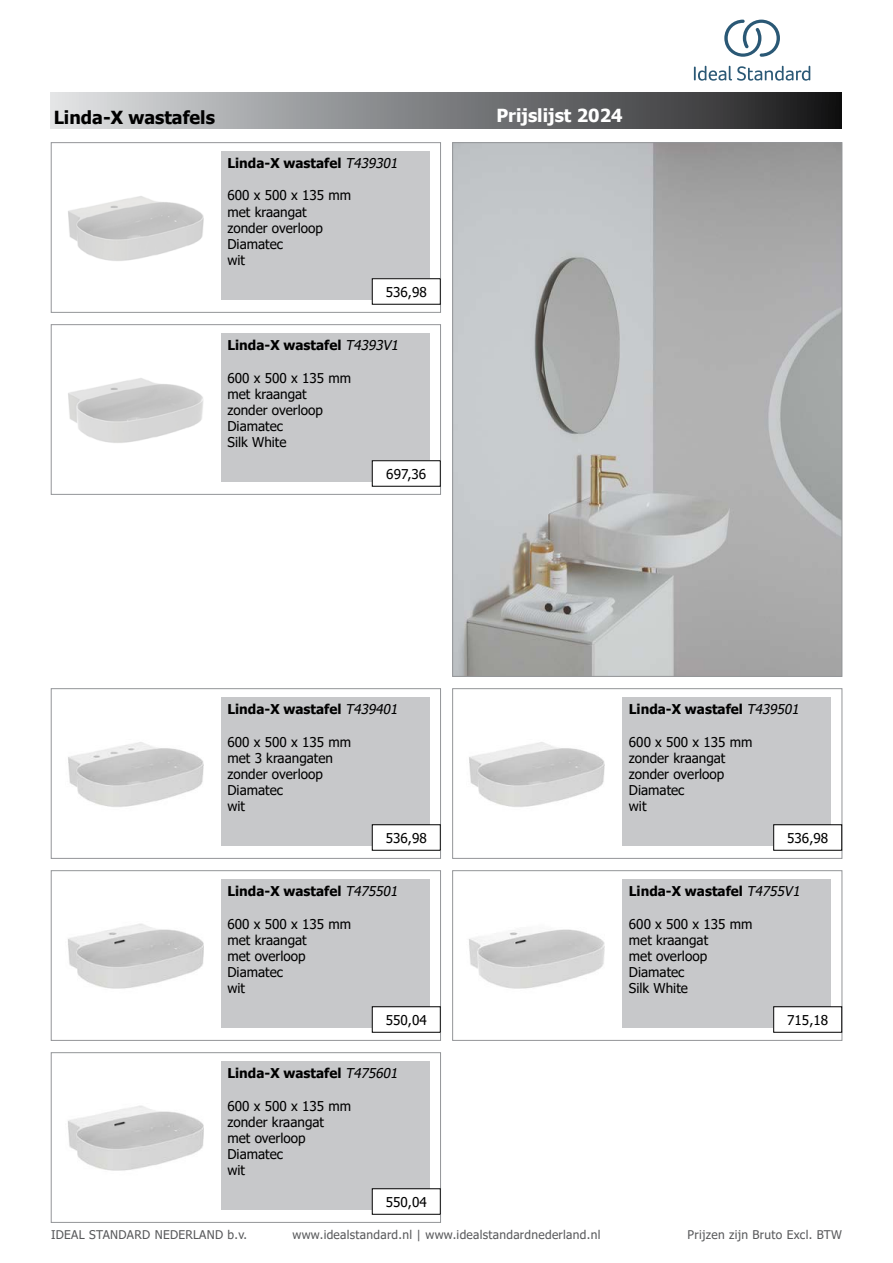
<style>
.page{position:relative;width:893px;height:1263px;background:#fff}
.page>*{position:absolute;margin:0;border:0;box-sizing:border-box;transform-origin:0 0}
.t1{font:700 18px "Tahoma";color:#000}
.t2{font:700 18px "Tahoma";color:#fff}
.t3{font:13.5px/16.2px "Tahoma";color:#000}
.t4{font:700 13.5px "Tahoma";color:#000}
.t5{font:12px "Tahoma";letter-spacing:.025em;color:#58595b}
.s1{font-weight:400;font-style:italic}
</style>
<div class="page">
<div style="left:51px;top:92px;width:791px;height:37px;background:linear-gradient(to right,#dee1e3,#1a1a1b)"></div>
<div style="left:51px;top:142px;width:390px;height:171px;border:1px solid #939598"></div>
<img style="left:68px;top:196px;width:136px;height:65px">
<div style="left:221px;top:151px;width:209px;height:149px;background:#c7c8ca"></div>
<div style="left:51px;top:324px;width:390px;height:171px;border:1px solid #939598"></div>
<img style="left:68px;top:378px;width:136px;height:65px">
<div style="left:221px;top:333px;width:209px;height:149px;background:#c7c8ca"></div>
<div style="left:51px;top:688px;width:390px;height:170px;border:1px solid #939598"></div>
<img style="left:68px;top:742px;width:136px;height:65px">
<div style="left:221px;top:697px;width:209px;height:149px;background:#c7c8ca"></div>
<div style="left:452px;top:688px;width:390px;height:170px;border:1px solid #939598"></div>
<img style="left:469px;top:742px;width:136px;height:65px">
<div style="left:622px;top:697px;width:209px;height:149px;background:#c7c8ca"></div>
<div style="left:51px;top:870px;width:390px;height:170px;border:1px solid #939598"></div>
<img style="left:68px;top:923px;width:136px;height:66px">
<div style="left:221px;top:879px;width:209px;height:149px;background:#c7c8ca"></div>
<div style="left:452px;top:870px;width:390px;height:170px;border:1px solid #939598"></div>
<img style="left:469px;top:929px;width:136px;height:60px">
<div style="left:622px;top:879px;width:209px;height:149px;background:#c7c8ca"></div>
<div style="left:51px;top:1052px;width:390px;height:170px;border:1px solid #939598"></div>
<img style="left:68px;top:1105px;width:136px;height:66px">
<div style="left:221px;top:1061px;width:209px;height:149px;background:#c7c8ca"></div>
<img style="left:454px;top:144px;width:386px;height:530px">
<div style="left:372px;top:279px;width:68px;height:25px;background:#fff"></div>
<div style="left:372px;top:461px;width:68px;height:25px;background:#fff"></div>
<div style="left:372px;top:460px;width:68px;height:26px;border:1px solid #000"></div>
<div style="left:372px;top:825px;width:68px;height:25px;background:#fff"></div>
<div style="left:372px;top:824px;width:68px;height:26px;border:1px solid #000"></div>
<div style="left:774px;top:825px;width:68px;height:25px;background:#fff"></div>
<div style="left:773px;top:824px;width:69px;height:26px;border:1px solid #000"></div>
<div style="left:372px;top:1007px;width:68px;height:25px;background:#fff"></div>
<div style="left:372px;top:1006px;width:68px;height:26px;border:1px solid #000"></div>
<div style="left:774px;top:1007px;width:68px;height:25px;background:#fff"></div>
<div style="left:773px;top:1006px;width:69px;height:26px;border:1px solid #000"></div>
<div style="left:372px;top:1189px;width:68px;height:25px;background:#fff"></div>
<div style="left:372px;top:1188px;width:68px;height:26px;border:1px solid #000"></div>
<svg style="left:694px;top:66px;width:116px;height:15px"></svg>
<svg style="left:724px;top:20px;width:56px;height:37px"></svg>
<h1 class="t1" style="left:54px;top:105px;width:163px">Linda-X wastafels</h1>
<p class="t4" style="left:227px;top:154px;width:175px">Linda-X wastafel <span class="s1">T439301</span></p>
<p class="t3" style="left:227px;top:188px;width:125px">600 x 500 x 135 mm met kraangat<br>zonder overloop<br>Diamatec<br>wit</p>
<p class="t3" style="left:386px;top:284px;width:42px">536,98</p>
<p class="t4" style="left:227px;top:336px;width:176px">Linda-X wastafel <span class="s1">T4393V1</span></p>
<p class="t3" style="left:227px;top:370px;width:125px">600 x 500 x 135 mm met kraangat<br>zonder overloop<br>Diamatec<br>Silk White</p>
<p class="t3" style="left:386px;top:466px;width:41px">697,36</p>
<h1 class="t2" style="left:496px;top:103px;width:128px">Prijslijst 2024</h1>
<p class="t4" style="left:227px;top:700px;width:175px">Linda-X wastafel <span class="s1">T439401</span></p>
<p class="t3" style="left:227px;top:734px;width:125px">600 x 500 x 135 mm met 3 kraangaten zonder overloop<br>Diamatec<br>wit</p>
<p class="t4" style="left:629px;top:700px;width:175px">Linda-X wastafel <span class="s1">T439501</span></p>
<p class="t3" style="left:629px;top:734px;width:125px">600 x 500 x 135 mm zonder kraangat zonder overloop<br>Diamatec<br>wit</p>
<p class="t3" style="left:386px;top:830px;width:42px">536,98</p>
<p class="t3" style="left:787px;top:830px;width:42px">536,98</p>
<p class="t4" style="left:227px;top:882px;width:175px">Linda-X wastafel <span class="s1">T475501</span></p>
<p class="t3" style="left:227px;top:916px;width:125px">600 x 500 x 135 mm met kraangat<br>met overloop<br>Diamatec<br>wit</p>
<p class="t4" style="left:629px;top:882px;width:176px">Linda-X wastafel <span class="s1">T4755V1</span></p>
<p class="t3" style="left:629px;top:916px;width:125px">600 x 500 x 135 mm met kraangat<br>met overloop<br>Diamatec<br>Silk White</p>
<p class="t3" style="left:386px;top:1012px;width:42px">550,04</p>
<p class="t3" style="left:787px;top:1012px;width:42px">715,18</p>
<p class="t4" style="left:227px;top:1064px;width:175px">Linda-X wastafel <span class="s1">T475601</span></p>
<p class="t3" style="left:227px;top:1098px;width:125px">600 x 500 x 135 mm zonder kraangat<br>met overloop<br>Diamatec<br>wit</p>
<p class="t3" style="left:386px;top:1194px;width:42px">550,04</p>
<p class="t5" style="left:51px;top:1227px;width:198px">IDEAL STANDARD NEDERLAND b.v.</p>
<p class="t5" style="left:292px;top:1227px;width:309px">www.idealstandard.nl | www.idealstandardnederland.nl</p>
<p class="t5" style="left:688px;top:1227px;width:156px">Prijzen zijn Bruto Excl. BTW</p>
</div>
